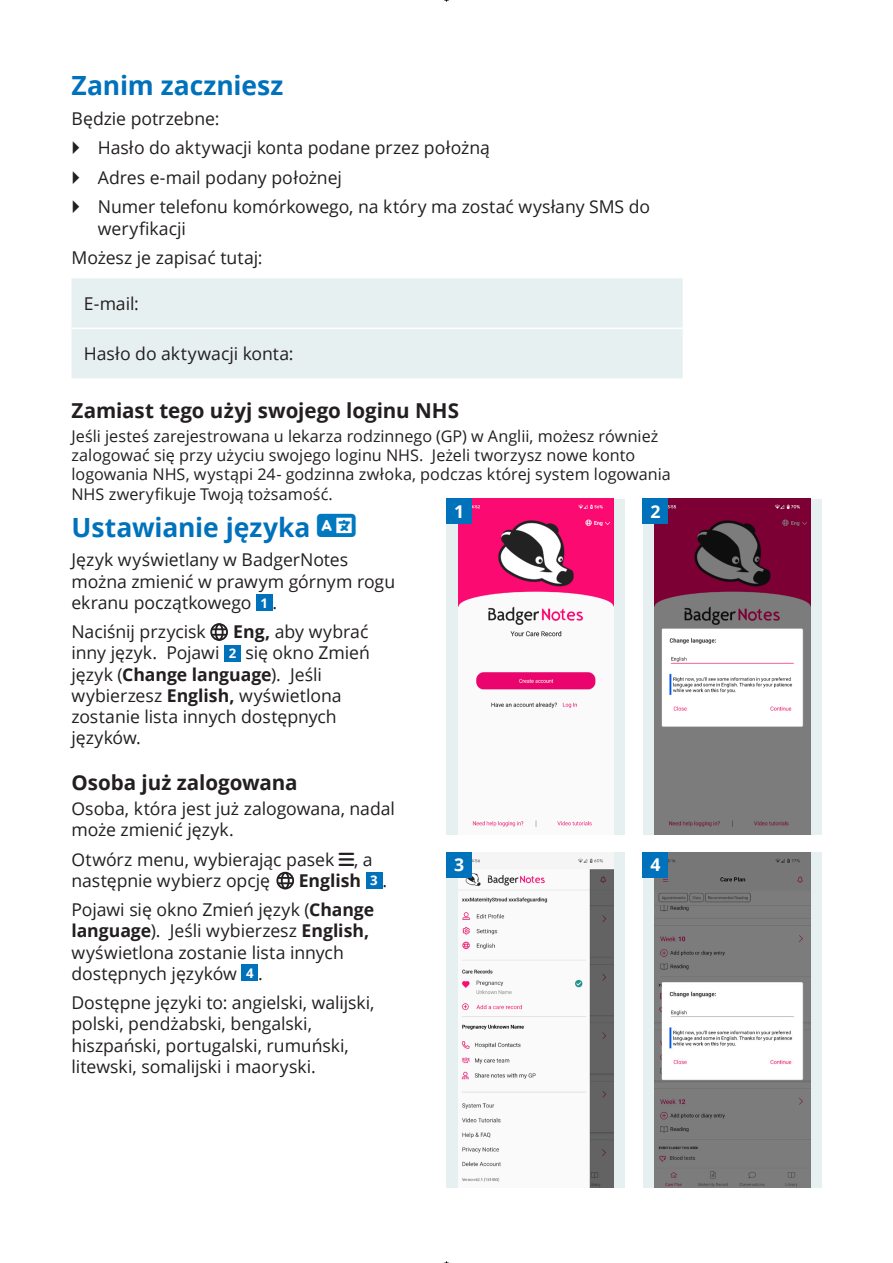
<style>
.page{position:relative;width:893px;height:1263px;background:#fff}
.page>*{position:absolute;margin:0;border:0;box-sizing:border-box;transform-origin:0 0}
.t1{font:700 26.4px "Open Sans";letter-spacing:-.005em;color:#0072bc}
.t2{font:700 20.55px "Open Sans";letter-spacing:-.005em;color:#231f20}
.t3{font:17.7px/21.1px "Open Sans";letter-spacing:-.005em;color:#231f20}
.t4{font:700 17.7px "Open Sans";color:#fff}
.t5{font:16.2px/19.4px "Open Sans";color:#231f20}
.s1{font-weight:700;font-size:13.2px;color:#fff}
.s2{font-weight:700}
</style>
<div class="page">
<div style="left:71px;top:278px;width:612px;height:100px;background:#e7f0f1"></div>
<hr style="left:71px;top:328px;width:612px;height:1px;background:#fff">
<div style="left:256px;top:594px;width:17px;height:17px;background:#0072bc"></div>
<svg style="left:210px;top:623px;width:18px;height:18px"></svg>
<div style="left:224px;top:645px;width:17px;height:16px;background:#0072bc"></div>
<svg style="left:276px;top:872px;width:18px;height:17px"></svg>
<div style="left:366px;top:872px;width:16px;height:17px;background:#0072bc"></div>
<div style="left:242px;top:964px;width:16px;height:17px;background:#0072bc"></div>
<div style="left:643px;top:499px;width:179px;height:335px;background:#e7f0f1"></div>
<img style="left:654px;top:499px;width:156px;height:335px">
<div style="left:446px;top:499px;width:179px;height:335px;background:#e7f0f1"></div>
<img style="left:458px;top:499px;width:156px;height:335px">
<div style="left:446px;top:852px;width:179px;height:336px;background:#e7f0f1"></div>
<img style="left:458px;top:852px;width:156px;height:336px">
<div style="left:643px;top:852px;width:179px;height:336px;background:#e7f0f1"></div>
<img style="left:654px;top:852px;width:156px;height:336px">
<div style="left:446px;top:499px;width:25px;height:25px;background:#0072bc"></div>
<div style="left:643px;top:499px;width:25px;height:25px;background:#0072bc"></div>
<div style="left:446px;top:852px;width:25px;height:25px;background:#0072bc"></div>
<div style="left:643px;top:852px;width:25px;height:25px;background:#0072bc"></div>
<p class="t1" style="left:71px;top:67px;width:214px">Zanim zaczniesz</p>
<p class="t3" style="left:98px;top:103px;width:554px;line-height:29.5px;text-indent:-26px">Będzie potrzebne:<br>Hasło do aktywacji konta podane przez położną<br>Adres e-mail podany położnej<br>Numer telefonu komórkowego, na który ma zostać wysłany SMS do</p>
<p class="t3" style="left:71px;top:213px;width:193px;line-height:29.5px;text-indent:26px">weryfikacji<br>Możesz je zapisać tutaj:</p>
<p class="t3" style="left:84px;top:293px;width:56px">E-mail:</p>
<p class="t3" style="left:84px;top:343px;width:211px">Hasło do aktywacji konta:</p>
<p class="t2" style="left:71px;top:396px;width:389px">Zamiast tego użyj swojego loginu NHS</p>
<p class="t5" style="left:71px;top:426px;width:601px">Jeśli jesteś zarejestrowana u lekarza rodzinnego (GP) w Anglii, możesz również zalogować się przy użyciu swojego loginu NHS. Jeżeli tworzysz nowe konto logowania NHS, wystąpi 24- godzinna zwłoka, podczas której system logowania NHS zweryfikuje Twoją tożsamość.</p>
<p class="t1" style="left:71px;top:509px;width:240px">Ustawianie języka</p>
<p class="t3" style="left:71px;top:549px;width:325px">Język wyświetlany w BadgerNotes można zmienić w prawym górnym rogu ekranu początkowego <span class="s1">1</span> .</p>
<p class="t3" style="left:71px;top:621px;width:136px">Naciśnij przycisk</p>
<p class="t4" style="left:454px;top:499px;width:12px">1</p>
<p class="t4" style="left:650px;top:499px;width:12px">2</p>
<p class="t3" style="left:71px;top:621px;width:300px;text-indent:162px"><span class="s2">Eng,</span> aby wybrać inny język. Pojawi <span class="s1">2</span> się okno Zmień język (<span class="s2">Change language</span>). Jeśli wybierzesz <span class="s2">English,</span> wyświetlona zostanie lista innych dostępnych języków.</p>
<p class="t2" style="left:71px;top:768px;width:228px">Osoba już zalogowana</p>
<p class="t3" style="left:71px;top:797px;width:325px">Osoba, która jest już zalogowana, nadal może zmienić język.</p>
<p class="t3" style="left:71px;top:848px;width:303px">Otwórz menu, wybierając pasek , a następnie wybierz opcję</p>
<p class="t4" style="left:454px;top:852px;width:12px">3</p>
<p class="t4" style="left:650px;top:852px;width:12px">4</p>
<p class="t3" style="left:71px;top:865px;width:317px;line-height:29.5px;text-indent:227px"><span class="s2">English</span> <span class="s1">3</span> .<br>Pojawi się okno Zmień język (<span class="s2">Change</span></p>
<p class="t3" style="left:71px;top:920px;width:299px"><span class="s2">language</span>). Jeśli wybierzesz <span class="s2">English, </span>wyświetlona zostanie lista innych dostępnych języków <span class="s1">4</span> .</p>
<p class="t3" style="left:71px;top:992px;width:305px">Dostępne języki to: angielski, walijski, polski, pendżabski, bengalski, hiszpański, portugalski, rumuński, litewski, somalijski i maoryski.</p>
</div>
